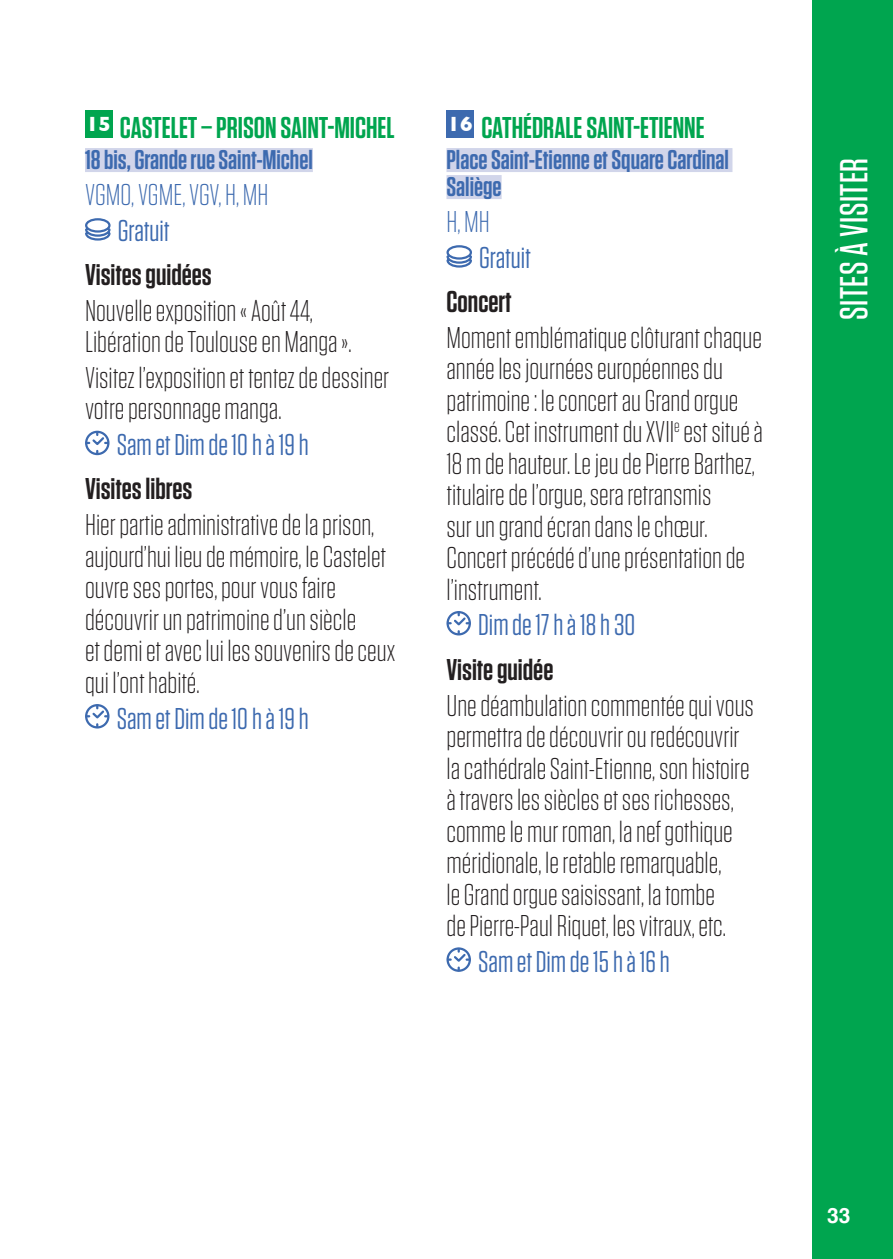
<style>
.page{position:relative;width:893px;height:1259px;background:#fff}
.page>*{position:absolute;margin:0;border:0;box-sizing:border-box;transform-origin:0 0}
.t1{font:500 39px "Tungsten";letter-spacing:.01em;color:#fff}
.labeur{font:300 30px/31.5px "Tungsten";color:#231f20}
.Infos_RESA__Sites{font:30px "Tungsten";color:#3d6aaf}
.titre_visite_vert{font:600 30px "Tungsten";color:#00a54f}
.TYPE_D_ANIM_2{font:600 30px "Tungsten";color:#231f20}
.labeur-2{font:300 30px "Tungsten";color:#3d6aaf}
.adresse_site_bleu{font:600 27px/27px "Tungsten";color:#3d6aaf}
.t2{font:700 21px "Gill Sans";color:#fff}
.t3{font:700 21px "Helvetica";color:#fff}
</style>
<div class="page">
<div style="left:812px;top:0;width:81px;height:1259px;background:#00a54f"></div>
<div style="left:85px;top:148px;width:228px;height:24px;background:#d1d5ea"></div>
<div style="left:85px;top:111px;width:27px;height:27px;background:#00a54f"></div>
<svg style="left:85px;top:218px;width:26px;height:23px"></svg>
<svg style="left:85px;top:430px;width:25px;height:26px"></svg>
<svg style="left:85px;top:704px;width:25px;height:25px"></svg>
<div style="left:446px;top:148px;width:286px;height:24px;background:#d1d5ea"></div>
<div style="left:446px;top:175px;width:56px;height:24px;background:#d1d5ea"></div>
<div style="left:446px;top:111px;width:28px;height:27px;background:#3d6aaf"></div>
<svg style="left:446px;top:245px;width:26px;height:23px"></svg>
<svg style="left:446px;top:611px;width:25px;height:25px"></svg>
<svg style="left:446px;top:947px;width:25px;height:25px"></svg>
<p class="t2" style="left:86px;top:108px;width:26px">15</p>
<p class="titre_visite_vert" style="left:120px;top:112px;width:276px">CASTELET – PRISON SAINT-MICHEL</p>
<p class="adresse_site_bleu" style="left:85px;top:147px;width:229px">18 bis, Grande rue Saint-Michel</p>
<p class="labeur-2" style="left:85px;top:179px;width:185px">VGMO, VGME, VGV, H, MH</p>
<p class="Infos_RESA__Sites" style="left:118px;top:215px;width:53px">Gratuit</p>
<p class="TYPE_D_ANIM_2" style="left:85px;top:259px;width:128px">Visites guidées</p>
<p class="labeur" style="left:85px;top:295px;width:268px">Nouvelle exposition « Août 44,<br>Libération de Toulouse en Manga ».</p>
<p class="labeur" style="left:85px;top:362px;width:306px">Visitez l’exposition et tentez de dessiner votre personnage manga.</p>
<p class="Infos_RESA__Sites" style="left:117px;top:429px;width:194px">Sam et Dim de 10 h à 19 h</p>
<p class="TYPE_D_ANIM_2" style="left:85px;top:473px;width:109px">Visites libres</p>
<p class="labeur" style="left:85px;top:509px;width:312px">Hier partie administrative de la prison, aujourd’hui lieu de mémoire, le Castelet ouvre ses portes, pour vous faire découvrir un patrimoine d’un siècle<br>et demi et avec lui les souvenirs de ceux qui l’ont habité.</p>
<p class="Infos_RESA__Sites" style="left:117px;top:702px;width:194px">Sam et Dim de 10 h à 19 h</p>
<p class="t2" style="left:448px;top:108px;width:26px">16</p>
<p class="titre_visite_vert" style="left:481px;top:112px;width:225px">CATHÉDRALE SAINT-ETIENNE</p>
<p class="adresse_site_bleu" style="left:446px;top:147px;width:284px">Place Saint-Etienne et Square Cardinal<br>Saliège</p>
<p class="labeur-2" style="left:446px;top:206px;width:45px">H, MH</p>
<p class="Infos_RESA__Sites" style="left:479px;top:242px;width:53px">Gratuit</p>
<p class="TYPE_D_ANIM_2" style="left:446px;top:286px;width:67px">Concert</p>
<p class="labeur" style="left:446px;top:322px;width:318px">Moment emblématique clôturant chaque année les journées européennes du patrimoine : le concert au Grand orgue classé. Cet instrument du XVII<sup>e</sup> est situé à 18m de hauteur. Le jeu de Pierre Barthez, titulaire de l’orgue, sera retransmis<br>sur un grand écran dans le chœur.<br>Concert précédé d’une présentation de l’instrument.</p>
<p class="Infos_RESA__Sites" style="left:478px;top:609px;width:159px">Dim de 17 h à 18 h 30</p>
<p class="TYPE_D_ANIM_2" style="left:446px;top:653px;width:108px">Visite guidée</p>
<p class="labeur" style="left:446px;top:690px;width:309px">Une déambulation commentée qui vous permettra de découvrir ou redécouvrir la cathédrale Saint-Etienne, son histoire à travers les siècles et ses richesses, comme le mur roman, la nef gothique méridionale, le retable remarquable,<br>le Grand orgue saisissant, la tombe<br>de Pierre-Paul Riquet, les vitraux, etc.</p>
<p class="Infos_RESA__Sites" style="left:478px;top:946px;width:193px">Sam et Dim de 15 h à 16 h</p>
<h1 class="t1" style="left:834px;top:320px;width:163px;rotate:-90deg">SITES À VISITER</h1>
<p class="t3" style="left:827px;top:1196px;width:25px">33</p>
</div>
